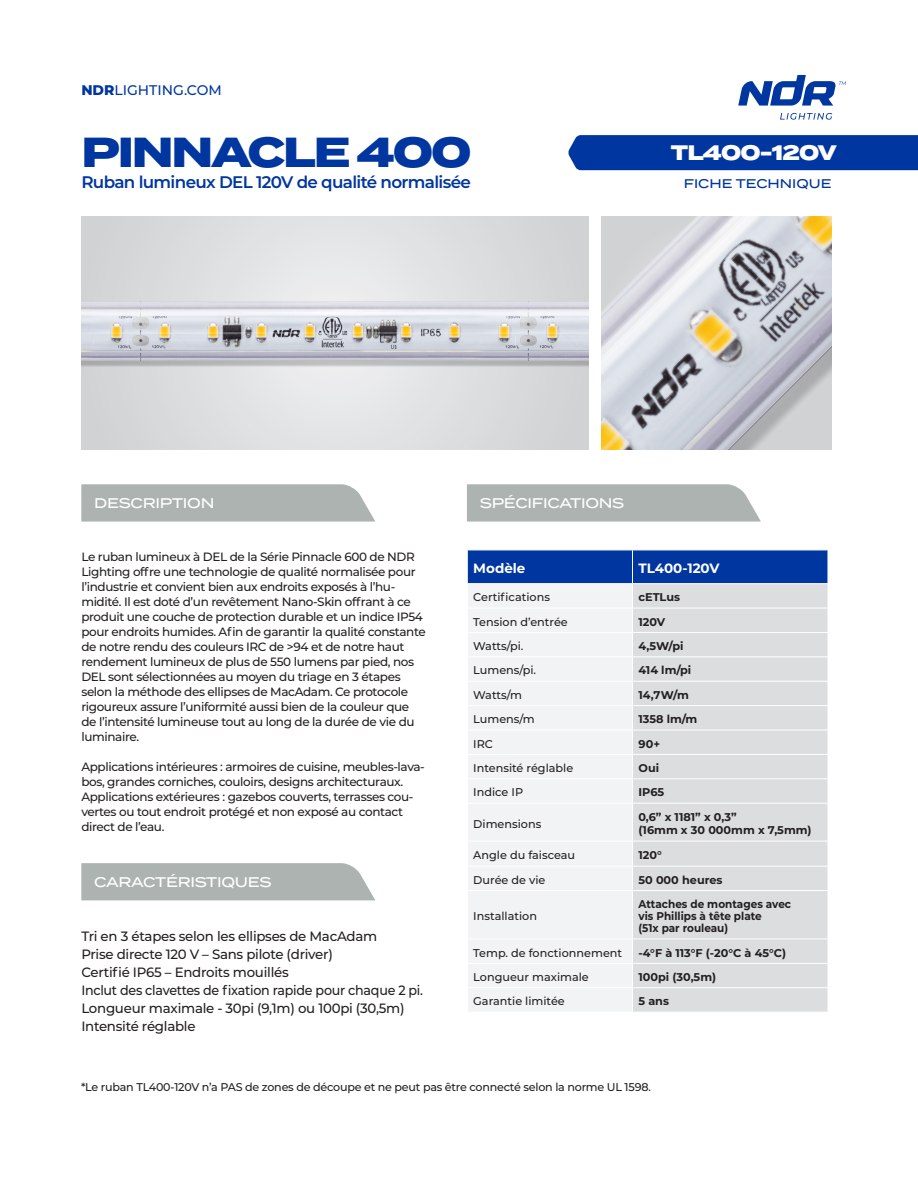
<style>
.page{position:relative;width:918px;height:1188px;background:#fff}
.page>*{position:absolute;margin:0;border:0;box-sizing:border-box;transform-origin:0 0}
.t1{font:800 42px "Termina";letter-spacing:-.05em;color:#0036a0}
.t2{font:800 21px "Termina";letter-spacing:-.04em;color:#fff}
.t3{font:600 16.8px "Montserrat";letter-spacing:-.04em;color:#0036a0}
.t4{font:500 13.95px "Termina";letter-spacing:-.02em;color:#fff}
.t5{font:500 13.95px "Montserrat";color:#0036a0}
.t6{font:500 13.5px "Montserrat";letter-spacing:-.02em;color:#231f20}
.t7{font:500 13.5px "Montserrat";letter-spacing:-.02em;color:#231f20;scale:.94 1}
.t8{font:700 13.5px "Montserrat";color:#fff}
.t9{font:500 12.6px "Termina";color:#0036a0}
.t10{font:500 12px/15px "Montserrat";letter-spacing:-.03em;color:#231f20}
.t11{font:500 11.25px "Montserrat";color:#231f20}
.t12{font:700 11.25px "Montserrat";color:#231f20}
.t13{font:500 11.25px "Montserrat";letter-spacing:-.02em;color:#231f20}
.t14{font:700 11.25px "Montserrat";color:#231f20;scale:.93 1}
.s1{font-weight:800}
</style>
<div class="page">
<svg style="left:780px;top:113px;width:52px;height:7px"></svg>
<svg style="left:738px;top:75px;width:108px;height:31px"></svg>
<div style="left:568px;top:135px;width:350px;height:35px;background:#0036a0"></div>
<svg style="left:81px;top:484px;width:294px;height:38px;background:#b0b7b5"></svg>
<div style="left:81px;top:863px;width:294px;height:37px;background:#acb3b1"></div>
<svg style="left:467px;top:484px;width:294px;height:38px;background:#b0b7b5"></svg>
<div style="left:468px;top:804px;width:164px;height:207px;background:#f2f3f4"></div>
<div style="left:633px;top:804px;width:195px;height:208px;background:#dcdddf"></div>
<svg style="left:468px;top:551px;width:360px;height:252px"></svg>
<hr style="left:467px;top:841px;width:166px;height:1px;background:#fff">
<hr style="left:633px;top:841px;width:195px;height:1px;background:#fff">
<hr style="left:467px;top:866px;width:166px;height:1px;background:#fff">
<hr style="left:633px;top:866px;width:195px;height:1px;background:#fff">
<hr style="left:467px;top:890px;width:166px;height:1px;background:#fff">
<hr style="left:633px;top:890px;width:195px;height:1px;background:#fff">
<hr style="left:467px;top:939px;width:166px;height:1px;background:#fff">
<hr style="left:633px;top:939px;width:195px;height:1px;background:#fff">
<hr style="left:467px;top:963px;width:166px;height:1px;background:#fff">
<hr style="left:633px;top:963px;width:195px;height:1px;background:#fff">
<hr style="left:467px;top:987px;width:166px;height:1px;background:#fff">
<hr style="left:633px;top:987px;width:195px;height:1px;background:#fff">
<hr style="left:632px;top:550px;width:1px;height:33px;background:#fff">
<hr style="left:467px;top:583px;width:166px;height:1px;background:#fff">
<hr style="left:633px;top:583px;width:195px;height:1px;background:#fff">
<div style="left:81px;top:216px;width:507px;height:233px;background:#dcdddf"></div>
<img style="left:81px;top:256px;width:507px;height:160px">
<img style="left:602px;top:216px;width:229px;height:233px">
<p class="t5" style="left:81px;top:80px;width:142px"><span class="s1">NDR</span>LIGHTING.COM</p>
<p class="t1" style="left:81px;top:121px;width:392px">PINNACLE 400</p>
<p class="t3" style="left:81px;top:170px;width:391px">Ruban lumineux DEL 120V de qualité normalisée</p>
<p class="t2" style="left:671px;top:137px;width:167px">TL400-120V</p>
<p class="t9" style="left:684px;top:174px;width:149px">FICHE TECHNIQUE</p>
<p class="t4" style="left:94px;top:493px;width:122px">DESCRIPTION</p>
<p class="t4" style="left:480px;top:493px;width:146px">SPÉCIFICATIONS</p>
<p class="t10" style="left:81px;top:549px;width:346px">Le ruban lumineux à DEL de la Série Pinnacle 600 de NDR Lighting offre une technologie de qualité normalisée pour l’industrie et convient bien aux endroits exposés à l’hu&shy;midité. Il est doté d’un revêtement Nano-Skin offrant à ce produit une couche de protection durable et un indice IP54 pour endroits humides. Afin de garantir la qualité constante de notre rendu des couleurs IRC de &gt;94 et de notre haut rendement lumineux de plus de 550 lumens par pied, nos DEL sont sélectionnées au moyen du triage en 3 étapes selon la méthode des ellipses de MacAdam. Ce protocole rigoureux assure l’uniformité aussi bien de la couleur que de l’intensité lumineuse tout au long de la durée de vie du luminaire.</p>
<p class="t10" style="left:81px;top:759px;width:345px">Applications intérieures : armoires de cuisine, meubles-lava&shy;bos, grandes corniches, couloirs, designs architecturaux.</p>
<p class="t10" style="left:81px;top:789px;width:334px">Applications extérieures : gazebos couverts, terrasses cou&shy;vertes ou tout endroit protégé et non exposé au contact direct de l’eau.</p>
<p class="t4" style="left:94px;top:872px;width:179px">CARACTÉRISTIQUES</p>
<p class="t6" style="left:81px;top:927px;width:297px">Tri en 3 étapes selon les ellipses de MacAdam</p>
<p class="t6" style="left:81px;top:945px;width:253px">Prise directe 120 V – Sans pilote (driver)</p>
<p class="t6" style="left:81px;top:963px;width:209px">Certifié IP65 – Endroits mouillés</p>
<p class="t7" style="left:81px;top:981px;width:365px">Inclut des clavettes de fixation rapide pour chaque 2 pi.</p>
<p class="t6" style="left:81px;top:999px;width:325px">Longueur maximale - 30pi (9,1m) ou 100pi (30,5m)</p>
<p class="t6" style="left:81px;top:1017px;width:116px">Intensité réglable</p>
<p class="t8" style="left:473px;top:559px;width:54px">Modèle</p>
<p class="t8" style="left:639px;top:559px;width:83px">TL400-120V</p>
<p class="t11" style="left:473px;top:589px;width:78px">Certifications</p>
<p class="t12" style="left:639px;top:589px;width:43px">cETLus</p>
<p class="t11" style="left:473px;top:614px;width:96px">Tension d’entrée</p>
<p class="t12" style="left:639px;top:614px;width:28px">120V</p>
<p class="t11" style="left:473px;top:638px;width:52px">Watts/pi.</p>
<p class="t12" style="left:639px;top:638px;width:46px">4,5W/pi</p>
<p class="t11" style="left:473px;top:663px;width:64px">Lumens/pi.</p>
<p class="t12" style="left:639px;top:662px;width:54px">414 lm/pi</p>
<p class="t11" style="left:473px;top:687px;width:50px">Watts/m</p>
<p class="t12" style="left:639px;top:687px;width:52px">14,7W/m</p>
<p class="t11" style="left:473px;top:711px;width:63px">Lumens/m</p>
<p class="t12" style="left:639px;top:711px;width:60px">1358 lm/m</p>
<p class="t11" style="left:473px;top:736px;width:21px">IRC</p>
<p class="t12" style="left:639px;top:736px;width:23px">90+</p>
<p class="t11" style="left:473px;top:760px;width:101px">Intensité réglable</p>
<p class="t12" style="left:639px;top:760px;width:22px">Oui</p>
<p class="t11" style="left:473px;top:785px;width:51px">Indice IP</p>
<p class="t12" style="left:639px;top:784px;width:27px">IP65</p>
<p class="t11" style="left:473px;top:816px;width:70px">Dimensions</p>
<p class="t12" style="left:639px;top:809px;width:100px">0,6” x 1181” x 0,3”</p>
<p class="t12" style="left:639px;top:822px;width:175px">(16mm x 30 000mm x 7,5mm)</p>
<p class="t11" style="left:473px;top:847px;width:103px">Angle du faisceau</p>
<p class="t12" style="left:639px;top:847px;width:25px">120°</p>
<p class="t11" style="left:473px;top:872px;width:74px">Durée de vie</p>
<p class="t12" style="left:639px;top:872px;width:86px">50 000 heures</p>
<p class="t11" style="left:473px;top:908px;width:65px">Installation</p>
<p class="t14" style="left:639px;top:896px;width:166px">Attaches de montages avec</p>
<p class="t14" style="left:639px;top:908px;width:134px">vis Phillips à tête plate</p>
<p class="t14" style="left:639px;top:920px;width:98px">(51x par rouleau)</p>
<p class="t11" style="left:473px;top:945px;width:150px">Temp. de fonctionnement</p>
<p class="t12" style="left:639px;top:944px;width:149px">-4°F à 113°F (-20°C à 45°C)</p>
<p class="t11" style="left:473px;top:969px;width:117px">Longueur maximale</p>
<p class="t12" style="left:639px;top:969px;width:79px">100pi (30,5m)</p>
<p class="t11" style="left:473px;top:994px;width:93px">Garantie limitée</p>
<p class="t12" style="left:639px;top:993px;width:32px">5 ans</p>
<p class="t13" style="left:81px;top:1079px;width:571px">*Le ruban TL400-120V n’a PAS de zones de découpe et ne peut pas être connecté selon la norme UL 1598.</p>
</div>
